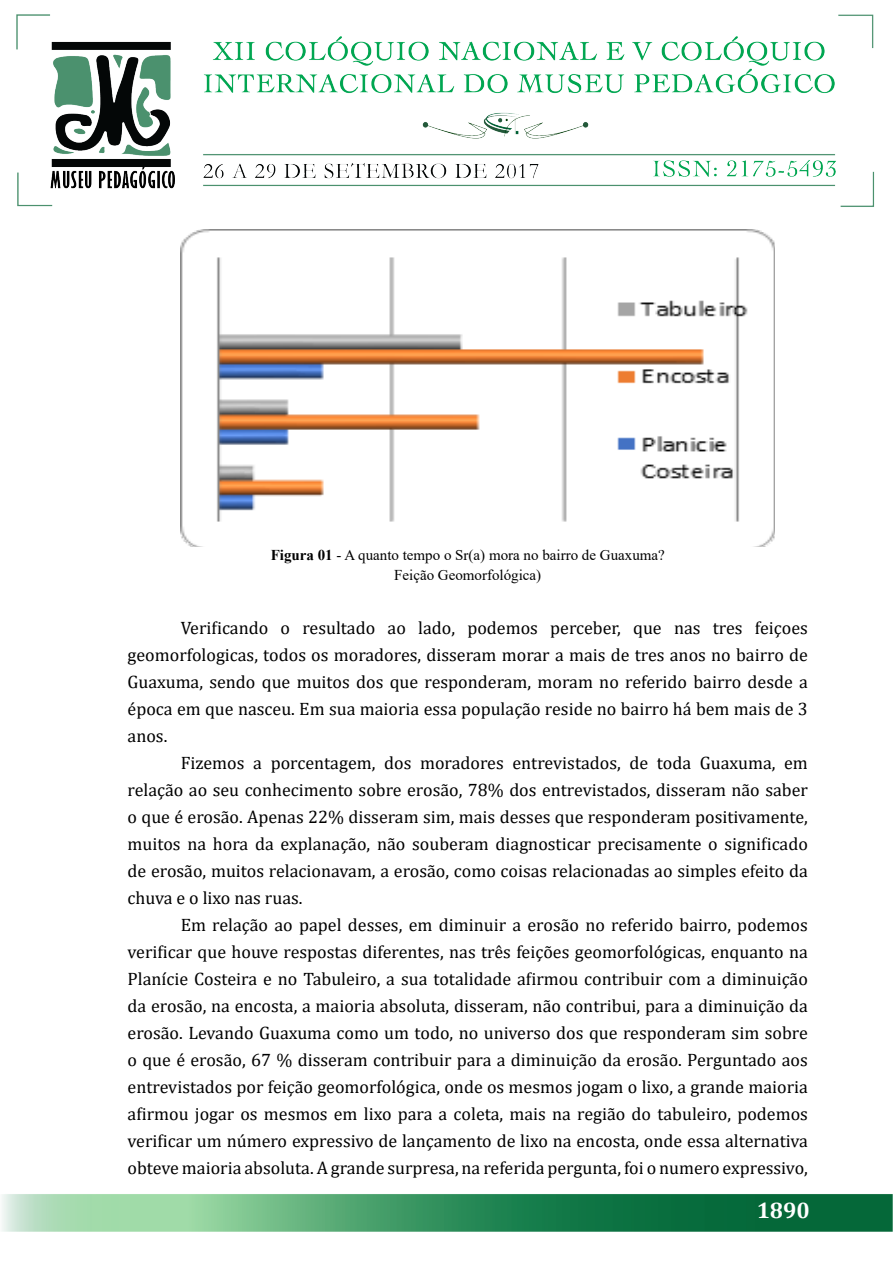
<style>
.page{position:relative;width:893px;height:1263px;background:#fff}
.page>*{position:absolute;margin:0;border:0;box-sizing:border-box;transform-origin:0 0}
.t1{font:700 22.5px "Cambria";color:#fff}
.t2{font:18px/27px "Cambria";color:#000;text-align:justify}
.t3{font:15px/19.5px "Times New Roman";color:#000;text-align:center}
.s1{font-weight:700}
</style>
<div class="page">
<img style="left:2px;top:14px;width:890px;height:1218px">
<img style="left:181px;top:230px;width:594px;height:316px">
<p class="t3" style="left:271px;top:545px;width:396px"><span class="s1">Figura 01</span> - A quanto tempo o Sr(a) mora no bairro de Guaxuma?<br>Feição Geomorfológica)</p>
<p class="t2" style="left:128px;top:614px;width:682px;text-indent:53px">Verificando o resultado ao lado, podemos perceber, que nas tres feiçoes geomorfologicas, todos os moradores, disseram morar a mais de tres anos no bairro de Guaxuma, sendo que muitos dos que responderam, moram no referido bairro desde a época em que nasceu. Em sua maioria essa população reside no bairro há bem mais de 3 anos.</p>
<p class="t2" style="left:128px;top:749px;width:682px;text-indent:53px">Fizemos a porcentagem, dos moradores entrevistados, de toda Guaxuma, em relação ao seu conhecimento sobre erosão, 78% dos entrevistados, disseram não saber o que é erosão. Apenas 22% disseram sim, mais desses que responderam positivamente, muitos na hora da explanação, não souberam diagnosticar precisamente o significado de erosão, muitos relacionavam, a erosão, como coisas relacionadas ao simples efeito da chuva e o lixo nas ruas.</p>
<p class="t2" style="left:128px;top:911px;width:682px;text-indent:53px">Em relação ao papel desses, em diminuir a erosão no referido bairro, podemos verificar que houve respostas diferentes, nas três feições geomorfológicas, enquanto na Planície Costeira e no Tabuleiro, a sua totalidade afirmou contribuir com a diminuição da erosão, na encosta, a maioria absoluta, disseram, não contribui, para a diminuição da erosão. Levando Guaxuma como um todo, no universo dos que responderam sim sobre o que é erosão, 67 % disseram contribuir para a diminuição da erosão. Perguntado aos entrevistados por feição geomorfológica, onde os mesmos jogam o lixo, a grande maioria afirmou jogar os mesmos em lixo para a coleta, mais na região do tabuleiro, podemos verificar um número expressivo de lançamento de lixo na encosta, onde essa alternativa obteve maioria absoluta. A grande surpresa, na referida pergunta, foi o numero expressivo,</p>
<p class="t1" style="left:757px;top:1195px;width:55px">1890</p>
</div>
